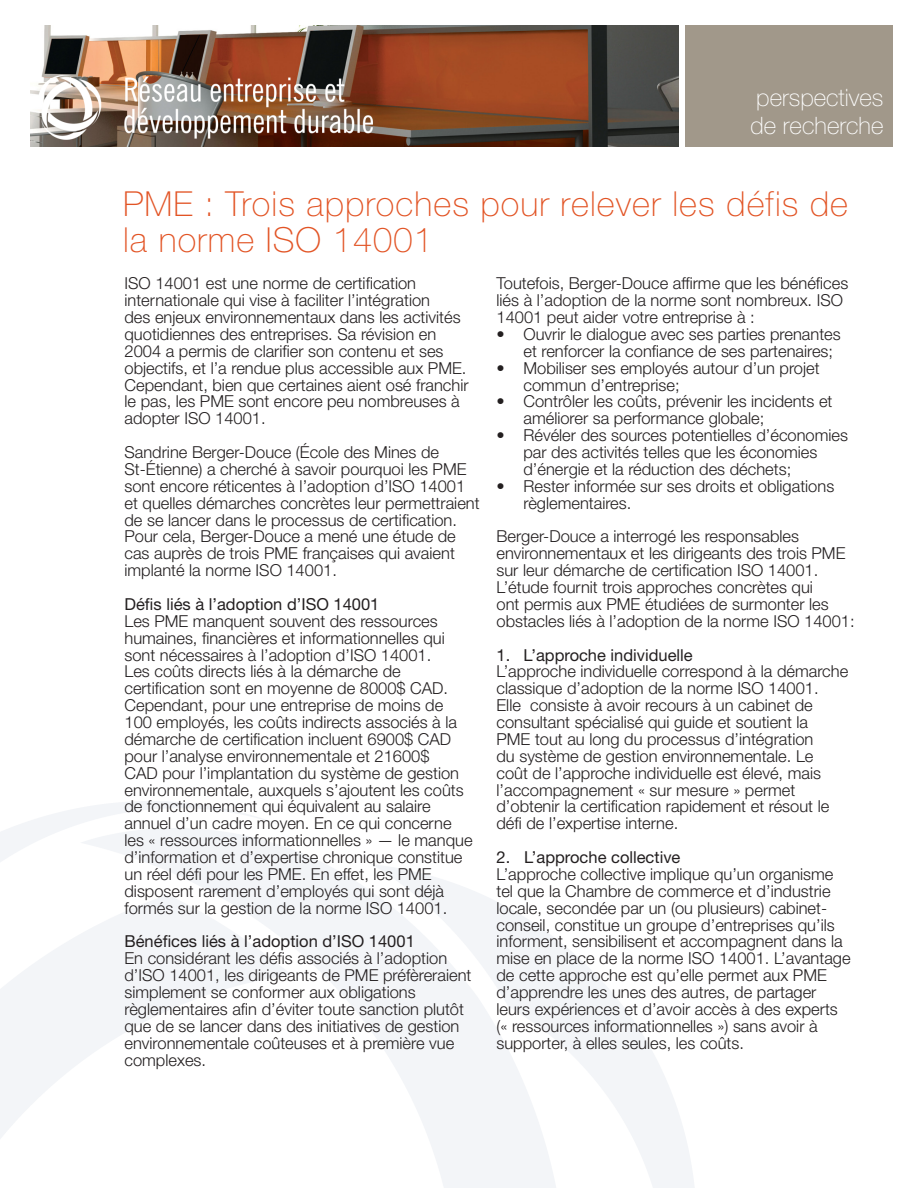
<style>
.page{position:relative;width:918px;height:1188px;background:#fff}
.page>*{position:absolute;margin:0;border:0;box-sizing:border-box;transform-origin:0 0}
.t1{font:100 34.5px/36.2px "Helvetica Neue LT Std";letter-spacing:.03em;color:#e25425}
.t2{font:100 24px "Helvetica Neue LT Std";color:#fff}
.t3{font:300 16.5px/16.8px "Helvetica Neue LT Std";color:#231f20}
.t4{font:16.5px "Helvetica Neue LT Std";color:#231f20}
</style>
<div class="page">
<div style="left:686px;top:25px;width:207px;height:122px;background:#a1988a"></div>
<img style="left:30px;top:25px;width:649px;height:122px">
<img style="left:38px;top:75px;width:334px;height:72px">
<p class="t2" style="left:756px;top:83px;width:129px">perspectives</p>
<p class="t2" style="left:750px;top:112px;width:135px">de recherche</p>
<p class="t1" style="left:123px;top:186px;width:727px">PME : Trois approches pour relever les défis de la norme ISO 14001</p>
<p class="t3" style="left:124px;top:275px;width:346px">ISO 14001 est une norme de certification internationale qui vise à faciliter l’intégration<br>des enjeux environnementaux dans les activités quotidiennes des entreprises. Sa révision en 2004 a permis de clarifier son contenu et ses objectifs, et l’a rendue plus accessible aux PME.<br>Cependant, bien que certaines aient osé franchir le pas, les PME sont encore peu nombreuses à adopter ISO 14001.</p>
<p class="t3" style="left:124px;top:443px;width:357px">Sandrine Berger-Douce (École des Mines de St-Étienne) a cherché à savoir pourquoi les PME sont encore réticentes à l’adoption d’ISO 14001 et quelles démarches concrètes leur permettraient de se lancer dans le processus de certification.<br>Pour cela, Berger-Douce a mené une étude de cas auprès de trois PME françaises qui avaient implanté la norme ISO 14001.</p>
<p class="t4" style="left:124px;top:594px;width:256px">Défis liés à l’adoption d’ISO 14001</p>
<p class="t3" style="left:124px;top:612px;width:350px">Les PME manquent souvent des ressources humaines, financières et informationnelles qui sont nécessaires à l’adoption d’ISO 14001.<br>Les coûts directs liés à la démarche de certification sont en moyenne de 8000$ CAD.<br>Cependant, pour une entreprise de moins de 100 employés, les coûts indirects associés à la démarche de certification incluent 6900$ CAD pour l’analyse environnementale et 21600$<br>CAD pour l’implantation du système de gestion environnementale, auxquels s’ajoutent les coûts de fonctionnement qui équivalent au salaire annuel d’un cadre moyen. En ce qui concerne les « ressources informationnelles » — le manque d’information et d’expertise chronique constitue un réel défi pour les PME. En effet, les PME disposent rarement d’employés qui sont déjà formés sur la gestion de la norme ISO 14001.</p>
<p class="t4" style="left:124px;top:932px;width:292px">Bénéfices liés à l’adoption d’ISO 14001</p>
<p class="t3" style="left:124px;top:950px;width:348px">En considérant les défis associés à l’adoption d’ISO 14001, les dirigeants de PME préfèreraient simplement se conformer aux obligations règlementaires afin d’éviter toute sanction plutôt que de se lancer dans des initiatives de gestion environnementale coûteuses et à première vue complexes.</p>
<p class="t3" style="left:496px;top:275px;width:353px">Toutefois, Berger-Douce affirme que les bénéfices liés à l’adoption de la norme sont nombreux. ISO<br>14001 peut aider votre entreprise à :</p>
<p class="t3" style="left:524px;top:325px;width:319px;text-indent:-27px">• Ouvrir le dialogue avec ses parties prenantes et renforcer la confiance de ses partenaires;</p>
<p class="t3" style="left:524px;top:359px;width:298px;text-indent:-27px">• Mobiliser ses employés autour d’un projet commun d’entreprise;</p>
<p class="t3" style="left:524px;top:393px;width:310px;text-indent:-27px">• Contrôler les coûts, prévenir les incidents et améliorer sa performance globale;</p>
<p class="t3" style="left:524px;top:427px;width:326px;text-indent:-27px">• Révéler des sources potentielles d’économies par des activités telles que les économies d’énergie et la réduction des déchets;</p>
<p class="t3" style="left:524px;top:477px;width:312px;text-indent:-27px">• Rester informée sur ses droits et obligations règlementaires.</p>
<p class="t3" style="left:496px;top:528px;width:360px">Berger-Douce a interrogé les responsables environnementaux et les dirigeants des trois PME sur leur démarche de certification ISO 14001.<br>L’étude fournit trois approches concrètes qui<br>ont permis aux PME étudiées de surmonter les obstacles liés à l’adoption de la norme ISO 14001:</p>
<p class="t4" style="left:496px;top:645px;width:198px">1. L’approche individuelle</p>
<p class="t3" style="left:496px;top:663px;width:353px">L’approche individuelle correspond à la démarche classique d’adoption de la norme ISO 14001.<br>Elle consiste à avoir recours à un cabinet de consultant spécialisé qui guide et soutient la<br>PME tout au long du processus d’intégration<br>du système de gestion environnementale. Le coût de l’approche individuelle est élevé, mais l’accompagnement « sur mesure » permet d’obtenir la certification rapidement et résout le défi de l’expertise interne.</p>
<p class="t4" style="left:496px;top:847px;width:185px">2. L’approche collective</p>
<p class="t3" style="left:496px;top:865px;width:356px">L’approche collective implique qu’un organisme tel que la Chambre de commerce et d’industrie locale, secondée par un (ou plusieurs) cabinet&shy;conseil, constitue un groupe d’entreprises qu’ils informent, sensibilisent et accompagnent dans la mise en place de la norme ISO 14001. L’avantage de cette approche est qu’elle permet aux PME d’apprendre les unes des autres, de partager leurs expériences et d’avoir accès à des experts (« ressources informationnelles ») sans avoir à supporter, à elles seules, les coûts.</p>
</div>
